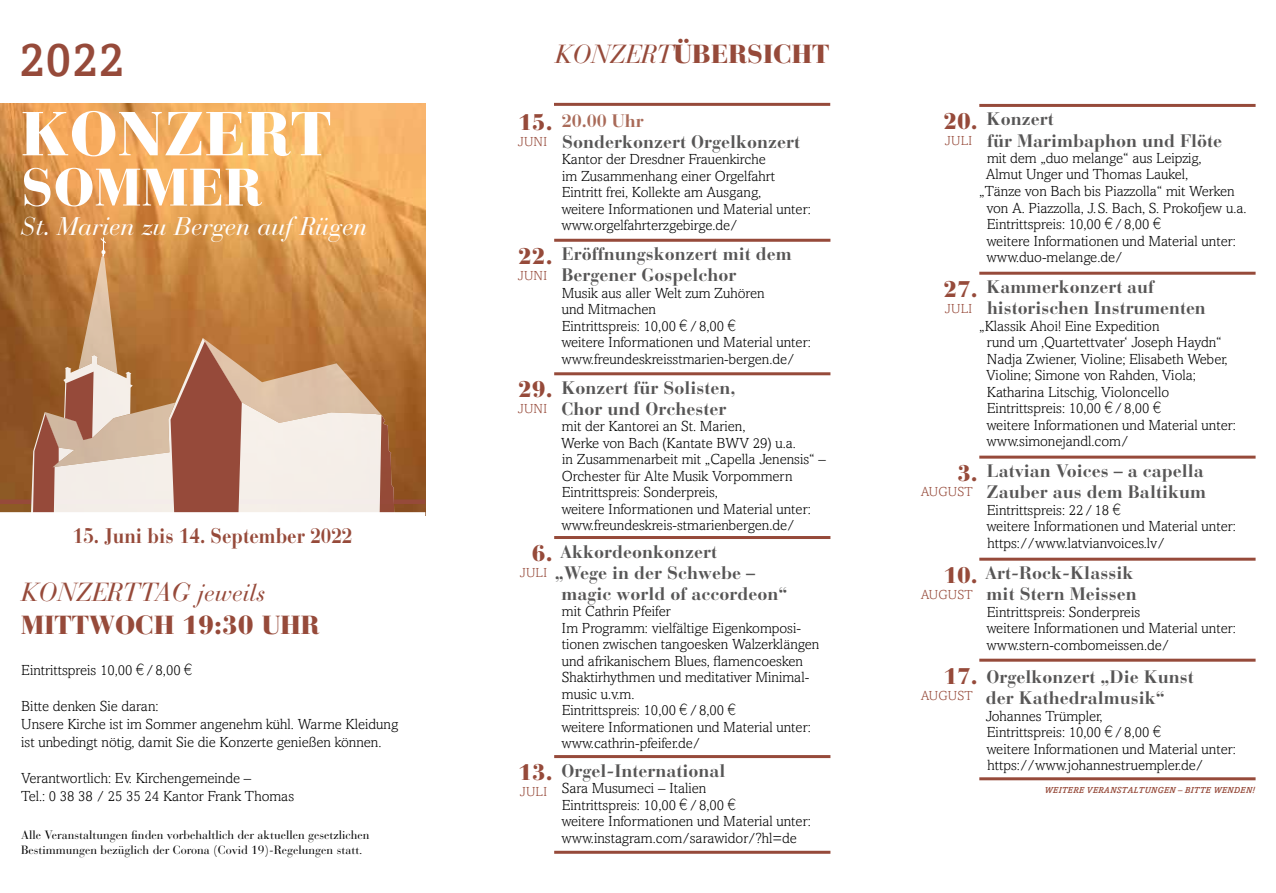
<style>
.page{position:relative;width:1276px;height:893px;background:#fff}
.page>*{position:absolute;margin:0;border:0;box-sizing:border-box;transform-origin:0 0}
.t1{font:900 61.5px "Bauer Bodoni CE";letter-spacing:.01em;color:#fff}
.t2{font:900 52.35px "Bauer Bodoni CE";letter-spacing:.01em;color:#fff}
.t3{font:500 48px "Amasis";color:#964a3a}
.t4{font:900 25.95px "Bauer Bodoni CE";color:#964a3a}
.t5{font:italic 25.95px "Bauer Bodoni";color:#964a3a}
.t6{font:25.35px "Bauer Bodoni Italic Os F";color:#fff}
.t7{font:900 22.5px "Bauer Bodoni CE";color:#964a3a}
.t8{font:700 21px "Bauer Bodoni";color:#964a3a;scale:.9 1}
.t9{font:700 18px/21px "Bauer Bodoni";color:#575656}
.t10{font:700 18px "Bauer Bodoni";color:#a96a58}
.t11{font:300 14.7px/16.5px "Amasis";color:#000}
.t12{font:300 13.2px "Amasis";letter-spacing:.015em;color:#964a3a}
.t13{font:12px/15px "Bauer Bodoni";color:#000}
.t14{font:italic 500 8.85px "Amasis";letter-spacing:.02em;color:#964a3a}
.s1{font-size:24px}
.s2{font-family:"Bauer Bodoni";font-weight:400;font-style:italic}
</style>
<div class="page">
<img style="left:0;top:104px;width:425px;height:408px">
<div style="left:0;top:499px;width:425px;height:5px;background:#964a3a"></div>
<hr style="left:554px;top:239px;width:276px;height:3px;background:#964a3a">
<hr style="left:554px;top:372px;width:276px;height:3px;background:#964a3a">
<hr style="left:554px;top:536px;width:276px;height:3px;background:#964a3a">
<hr style="left:554px;top:755px;width:276px;height:3px;background:#964a3a">
<hr style="left:554px;top:851px;width:276px;height:3px;background:#964a3a">
<hr style="left:979px;top:104px;width:276px;height:3px;background:#964a3a">
<hr style="left:979px;top:272px;width:276px;height:3px;background:#964a3a">
<hr style="left:979px;top:456px;width:276px;height:3px;background:#964a3a">
<hr style="left:979px;top:558px;width:276px;height:3px;background:#964a3a">
<hr style="left:979px;top:659px;width:276px;height:3px;background:#964a3a">
<hr style="left:979px;top:777px;width:276px;height:3px;background:#964a3a">
<svg style="left:33px;top:237px;width:361px;height:275px;background:#c79770"></svg>
<hr style="left:554px;top:103px;width:276px;height:3px;background:#964a3a">
<h3 class="t3" style="left:19px;top:31px;width:107px">2022</h3>
<h1 class="t1" style="left:21px;top:96px;width:312px">KONZERT</h1>
<h2 class="t2" style="left:21px;top:155px;width:242px">SOMMER</h2>
<h3 class="t6" style="left:21px;top:211px;width:348px">St. Marien zu Bergen auf Rügen</h3>
<h3 class="t8" style="left:73px;top:523px;width:312px">15. Juni bis 14. September 2022</h3>
<h3 class="t5" style="left:21px;top:577px;width:246px">KONZERTTAG <span class="s1">jeweils</span></h3>
<h3 class="t4" style="left:21px;top:609px;width:300px">MITTWOCH 19:30 UHR</h3>
<p class="t11" style="left:21px;top:662px;width:161px">Eintrittspreis 10,00 /8,00</p>
<p class="t11" style="left:21px;top:697px;width:379px;line-height:18px">Bitte denken Sie daran:<br>Unsere Kirche ist im Sommer angenehm kühl. Warme Kleidung ist unbedingt nötig, damit Sie die Konzerte genießen können.</p>
<p class="t11" style="left:21px;top:769px;width:274px;line-height:18px">Verantwortlich: Ev. Kirchengemeinde –<br>Tel.: 0 38 38 / 25 35 24 Kantor Frank Thomas</p>
<p class="t13" style="left:21px;top:828px;width:350px">Alle Veranstaltungen finden vorbehaltlich der aktuellen gesetzlichen<br>Bestimmungen bezüglich der Corona (Covid 19)-Regelungen statt.</p>
<h3 class="t4" style="left:555px;top:38px;width:276px"><span class="s2">KONZERT</span>ÜBERSICHT</h3>
<h3 class="t7" style="left:518px;top:109px;width:36px">15.</h3>
<p class="t12" style="left:518px;top:134px;width:31px">JUNI</p>
<p class="t10" style="left:561px;top:110px;width:84px">20.00 Uhr</p>
<p class="t9" style="left:562px;top:131px;width:240px">Sonderkonzert Orgelkonzert</p>
<p class="t11" style="left:561px;top:151px;width:251px">Kantor der Dresdner Frauenkirche<br>im Zusammenhang einer Orgelfahrt Eintritt frei, Kollekte am Ausgang,<br>weitere Informationen und Material unter: www.orgelfahrterzgebirge.de/</p>
<h3 class="t7" style="left:518px;top:242px;width:36px">22.</h3>
<p class="t12" style="left:518px;top:268px;width:31px">JUNI</p>
<p class="t9" style="left:561px;top:244px;width:232px">Eröffnungskonzert mit dem<br>Bergener Gospelchor</p>
<p class="t11" style="left:561px;top:285px;width:251px">Musik aus aller Welt zum Zuhören<br>und Mitmachen<br>Eintrittspreis: 10,00 /8,00<br>weitere Informationen und Material unter: www.freundeskreisstmarien-bergen.de/</p>
<h3 class="t7" style="left:518px;top:376px;width:36px">29.</h3>
<p class="t12" style="left:518px;top:401px;width:31px">JUNI</p>
<p class="t9" style="left:561px;top:377px;width:176px">Konzert für Solisten,<br>Chor und Orchester</p>
<p class="t11" style="left:561px;top:418px;width:266px">mit der Kantorei an St. Marien,<br>Werke von Bach (Kantate BWV 29) u.a.<br>in Zusammenarbeit mit „Capella Jenensis“ – Orchester für Alte Musik Vorpommern Eintrittspreis: Sonderpreis,<br>weitere Informationen und Material unter: www.freundeskreis-stmarienbergen.de/</p>
<p class="t9" style="left:560px;top:541px;width:159px">Akkordeonkonzert</p>
<p class="t9" style="left:555px;top:562px;width:202px">„Wege in der Schwebe –</p>
<p class="t9" style="left:561px;top:583px;width:228px">magic world of accordeon“</p>
<p class="t11" style="left:561px;top:603px;width:259px">mit Cathrin Pfeifer<br>Im Programm: vielfältige Eigenkomposi&shy;tionen zwischen tangoesken Walzerklängen und afrikanischem Blues, flamencoesken Shaktirhythmen und meditativer Minimal&shy;music u.v.m.<br>Eintrittspreis: 10,00 /8,00<br>weitere Informationen und Material unter: www.cathrin-pfeifer.de/</p>
<h3 class="t7" style="left:532px;top:539px;width:22px">6.</h3>
<p class="t12" style="left:520px;top:565px;width:29px">JULI</p>
<h3 class="t7" style="left:518px;top:758px;width:36px">13.</h3>
<p class="t12" style="left:520px;top:784px;width:29px">JULI</p>
<p class="t9" style="left:561px;top:760px;width:166px">Orgel-International</p>
<p class="t11" style="left:561px;top:780px;width:251px">Sara Musumeci – Italien<br>Eintrittspreis: 10,00 /8,00<br>weitere Informationen und Material unter: www.instagram.com/sarawidor/?hl=de</p>
<h3 class="t7" style="left:943px;top:107px;width:36px">20.</h3>
<p class="t12" style="left:945px;top:133px;width:29px">JULI</p>
<p class="t9" style="left:986px;top:109px;width:237px">Konzert<br>für Marimbaphon und Flöte</p>
<p class="t11" style="left:987px;top:150px;width:216px">mit dem „duo melange“ aus Leipzig,</p>
<p class="t11" style="left:985px;top:166px;width:204px">Almut Unger und Thomas Laukel,</p>
<p class="t11" style="left:979px;top:183px;width:257px">„Tänze von Bach bis Piazzolla“ mit Werken</p>
<p class="t11" style="left:986px;top:199px;width:261px">von A. Piazzolla, J.S. Bach, S. Prokofjew u.a.</p>
<p class="t11" style="left:987px;top:216px;width:164px">Eintrittspreis: 10,00 /8,00</p>
<p class="t11" style="left:986px;top:232px;width:251px">weitere Informationen und Material unter:</p>
<p class="t11" style="left:986px;top:249px;width:138px">www.duo-melange.de/</p>
<p class="t9" style="left:986px;top:277px;width:221px">Kammerkonzert auf historischen Instrumenten</p>
<p class="t11" style="left:986px;top:318px;width:251px;text-indent:-7px">„Klassik Ahoi! Eine Expedition<br>rund um ‚Quartettvater‘ Joseph Haydn“ Nadja Zwiener, Violine; Elisabeth Weber, Violine; Simone von Rahden, Viola; Katharina Litschig, Violoncello Eintrittspreis: 10,00 /8,00<br>weitere Informationen und Material unter: www.simonejandl.com/</p>
<h3 class="t7" style="left:943px;top:275px;width:36px">27.</h3>
<p class="t12" style="left:945px;top:301px;width:29px">JULI</p>
<h3 class="t7" style="left:957px;top:459px;width:22px">3.</h3>
<p class="t12" style="left:920px;top:484px;width:53px">AUGUST</p>
<p class="t9" style="left:987px;top:461px;width:221px">Latvian Voices – a capella<br>Zauber aus dem Baltikum</p>
<p class="t11" style="left:986px;top:501px;width:251px">Eintrittspreis: 22/18<br>weitere Informationen und Material unter: https://www.latvianvoices.lv/</p>
<h3 class="t7" style="left:943px;top:561px;width:36px">10.</h3>
<p class="t12" style="left:920px;top:586px;width:53px">AUGUST</p>
<p class="t9" style="left:985px;top:563px;width:153px">Art-Rock-Klassik mit Stern Meissen</p>
<p class="t11" style="left:986px;top:603px;width:251px">Eintrittspreis: Sonderpreis<br>weitere Informationen und Material unter: www.stern-combomeissen.de/</p>
<h3 class="t7" style="left:943px;top:662px;width:36px">17.</h3>
<p class="t12" style="left:920px;top:687px;width:53px">AUGUST</p>
<p class="t9" style="left:986px;top:666px;width:209px;line-height:21.6px">Orgelkonzert „Die Kunst der Kathedralmusik“</p>
<p class="t11" style="left:985px;top:708px;width:252px">Johannes Trümpler,<br>Eintrittspreis: 10,00 /8,00<br>weitere Informationen und Material unter: https://www.johannestruempler.de/</p>
<p class="t14" style="left:1044px;top:785px;width:212px">WEITERE VERANSTALTUNGEN – BITTE WENDEN!</p>
</div>
